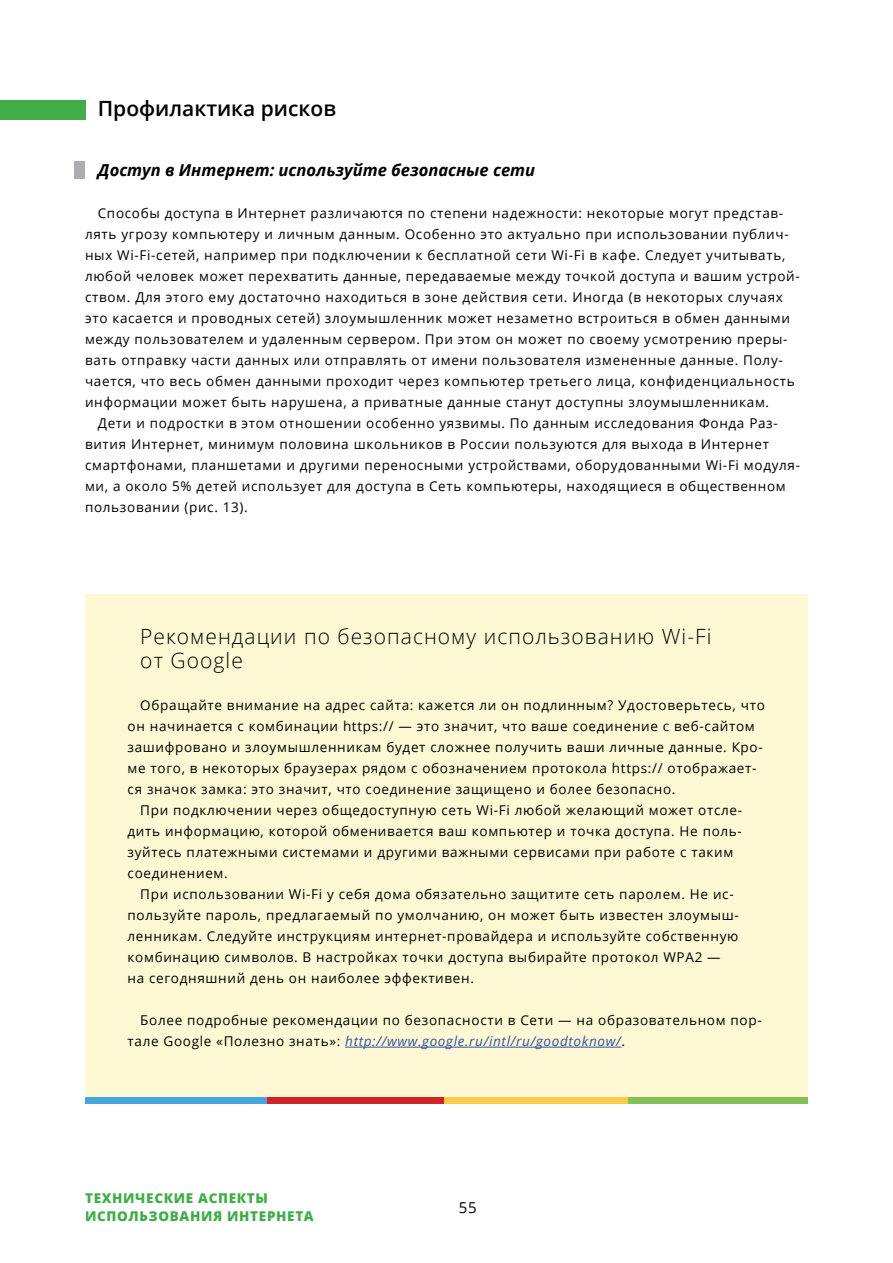
<style>
.page{position:relative;width:893px;height:1263px;background:#fff}
.page>*{position:absolute;margin:0;border:0;box-sizing:border-box;transform-origin:0 0}
.t1{font:300 21px/24px "Open Sans";letter-spacing:.05em;color:#000}
.t2{font:600 21px "Open Sans";color:#000}
.t3{font:italic 700 16.5px "Open Sans";color:#000}
.t4{font:15px "Open Sans";color:#000}
.t5{font:13.5px/21px "Open Sans";letter-spacing:.05em;color:#000}
.t6{font:800 13.5px/18px "Open Sans";letter-spacing:.05em;color:#41ad49}
.s1{font-style:italic;color:#2f54a5}
</style>
<div class="page">
<div style="left:85px;top:594px;width:723px;height:503px;background:#fff8d4"></div>
<hr style="left:345px;top:1047px;width:276px;height:1px;background:#2f54a5">
<div style="left:0;top:100px;width:85px;height:19px;background:#41ad49"></div>
<div style="left:75px;top:162px;width:10px;height:17px;background:#abadb0"></div>
<div style="left:264px;top:1097px;width:181px;height:6px;background:#d2232a"></div>
<div style="left:85px;top:1097px;width:181px;height:6px;background:#47a7db"></div>
<div style="left:445px;top:1097px;width:183px;height:6px;background:#facc48"></div>
<div style="left:628px;top:1097px;width:180px;height:6px;background:#84c055"></div>
<h1 class="t2" style="left:98px;top:94px;width:240px">Профилактика рисков</h1>
<p class="t3" style="left:98px;top:158px;width:439px">Доступ в Интернет: используйте безопасные сети</p>
<p class="t5" style="left:98px;top:202px;width:687px">Способы доступа в Интернет различаются по степени надежности: некоторые могут представ-</p>
<p class="t5" style="left:85px;top:223px;width:705px">лять угрозу компьютеру и личным данным. Особенно это актуально при использовании публич-</p>
<p class="t5" style="left:85px;top:244px;width:702px">ных Wi-Fi-сетей, например при подключении к бесплатной сети Wi-Fi в кафе. Следует учитывать,</p>
<p class="t5" style="left:85px;top:265px;width:716px">любой человек может перехватить данные, передаваемые между точкой доступа и вашим устрой-</p>
<p class="t5" style="left:85px;top:286px;width:699px">ством. Для этого ему достаточно находиться в зоне действия сети. Иногда (в некоторых случаях</p>
<p class="t5" style="left:85px;top:307px;width:706px">это касается и проводных сетей) злоумышленник может незаметно встроиться в обмен данными</p>
<p class="t5" style="left:85px;top:328px;width:704px">между пользователем и удаленным сервером. При этом он может по своему усмотрению преры-</p>
<p class="t5" style="left:85px;top:349px;width:699px">вать отправку части данных или отправлять от имени пользователя измененные данные. Полу-</p>
<p class="t5" style="left:85px;top:370px;width:711px">чается, что весь обмен данными проходит через компьютер третьего лица, конфиденциальность</p>
<p class="t5" style="left:85px;top:391px;width:686px">информации может быть нарушена, а приватные данные станут доступны злоумышленникам.</p>
<p class="t5" style="left:98px;top:412px;width:681px">Дети и подростки в этом отношении особенно уязвимы. По данным исследования Фонда Раз-</p>
<p class="t5" style="left:85px;top:433px;width:685px">вития Интернет, минимум половина школьников в России пользуются для выхода в Интернет</p>
<p class="t5" style="left:85px;top:454px;width:717px">смартфонами, планшетами и другими переносными устройствами, оборудованными Wi-Fi модуля-</p>
<p class="t5" style="left:85px;top:475px;width:702px">ми, а около 5% детей использует для доступа в Сеть компьютеры, находящиеся в общественном</p>
<p class="t5" style="left:85px;top:496px;width:164px">пользовании (рис. 13).</p>
<h1 class="t1" style="left:140px;top:624px;width:573px">Рекомендации по безопасному использованию Wi-Fi от Google</h1>
<p class="t5" style="left:140px;top:694px;width:626px">Обращайте внимание на адрес сайта: кажется ли он подлинным? Удостоверьтесь, что</p>
<p class="t5" style="left:128px;top:715px;width:629px">он начинается с комбинации https:// — это значит, что ваше соединение с веб-сайтом</p>
<p class="t5" style="left:128px;top:736px;width:637px">зашифровано и злоумышленникам будет сложнее получить ваши личные данные. Кро-</p>
<p class="t5" style="left:128px;top:757px;width:630px">ме того, в некоторых браузерах рядом с обозначением протокола https:// отображает-</p>
<p class="t5" style="left:128px;top:778px;width:549px">ся значок замка: это значит, что соединение защищено и более безопасно.</p>
<p class="t5" style="left:140px;top:799px;width:603px">При подключении через общедоступную сеть Wi-Fi любой желающий может отсле-</p>
<p class="t5" style="left:128px;top:820px;width:616px">дить информацию, которой обменивается ваш компьютер и точка доступа. Не поль-</p>
<p class="t5" style="left:128px;top:841px;width:607px">зуйтесь платежными системами и другими важными сервисами при работе с таким</p>
<p class="t5" style="left:128px;top:862px;width:102px">соединением.</p>
<p class="t5" style="left:140px;top:883px;width:595px">При использовании Wi-Fi у себя дома обязательно защитите сеть паролем. Не ис-</p>
<p class="t5" style="left:128px;top:904px;width:613px">пользуйте пароль, предлагаемый по умолчанию, он может быть известен злоумыш-</p>
<p class="t5" style="left:128px;top:925px;width:612px">ленникам. Следуйте инструкциям интернет-провайдера и используйте собственную</p>
<p class="t5" style="left:128px;top:946px;width:595px">комбинацию символов. В настройках точки доступа выбирайте протокол WPA2 —</p>
<p class="t5" style="left:128px;top:967px;width:348px">на сегодняшний день он наиболее эффективен.</p>
<p class="t5" style="left:128px;top:1009px;width:636px;text-indent:13px">Более подробные рекомендации по безопасности в Сети — на образовательном пор&shy;тале Google «Полезно знать»: <span class="s1">http://www.google.ru/intl/ru/goodtoknow/</span>.</p>
<p class="t6" style="left:85px;top:1188px;width:230px">Технические аспекты использования Интернета</p>
<p class="t4" style="left:459px;top:1197px;width:19px">55</p>
</div>
